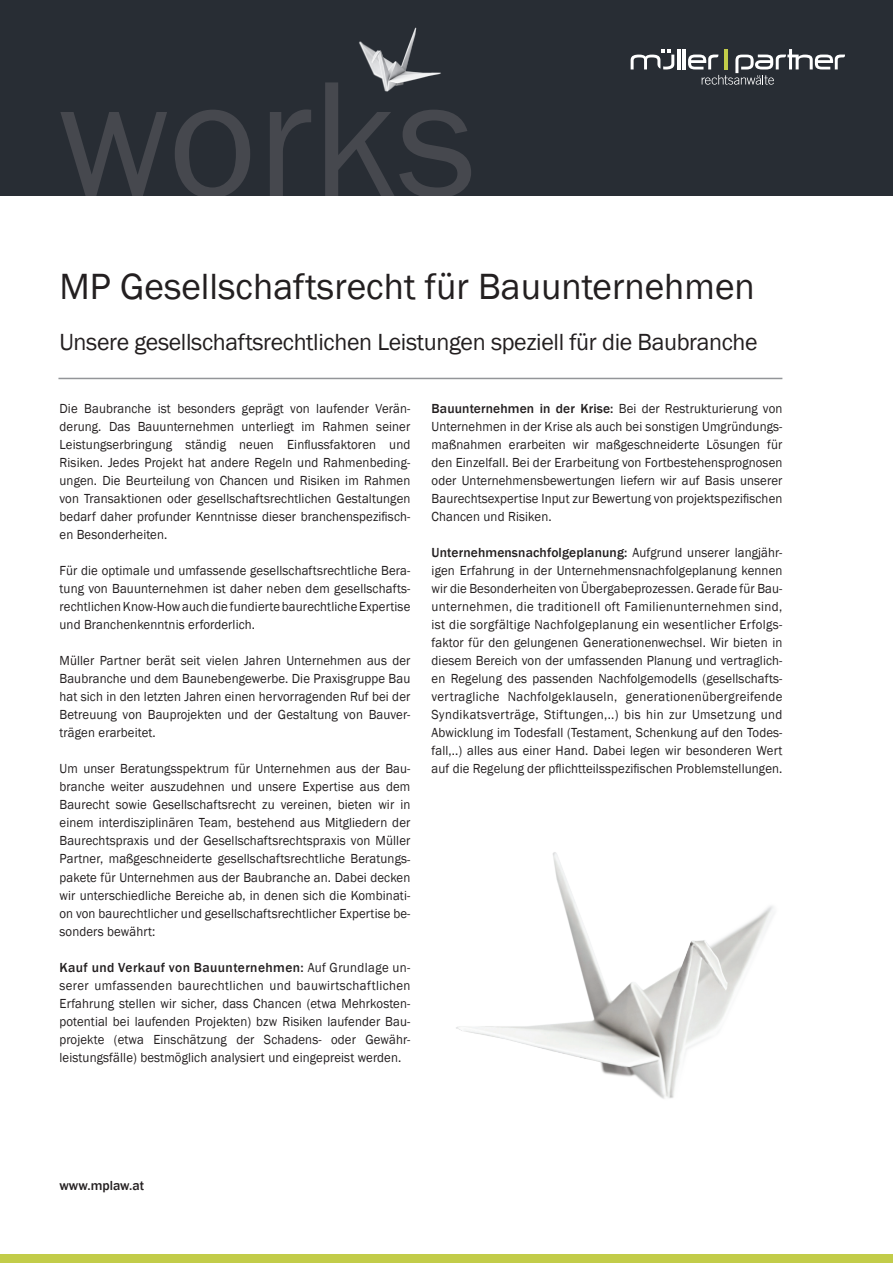
<style>
.page{position:relative;width:893px;height:1263px;background:#fff}
.page>*{position:absolute;margin:0;border:0;box-sizing:border-box;transform-origin:0 0}
.t1{font:170.4px "Franklin Gothic";letter-spacing:-.005em;color:#46484e}
.t2{font:37.5px "Franklin Gothic";color:#231f20}
.t3{font:24px "Franklin Gothic";letter-spacing:-.015em;color:#231f20}
.t4{font:13.5px/18px "Franklin Gothic";letter-spacing:.01em;color:#231f20;text-align:justify;scale:.95 1}
.t5{font:500 13.5px "Franklin Gothic";color:#231f20}
.s1{font-weight:500}
</style>
<div class="page">
<div style="left:0;top:1254px;width:893px;height:9px;background:#c2cc49"></div>
<div style="left:0;top:0;width:893px;height:196px;background:#282d34"></div>
<img style="left:359px;top:27px;width:82px;height:65px">
<hr style="left:677px;top:49px;width:3px;height:20px;background:#fff">
<hr style="left:683px;top:49px;width:3px;height:20px;background:#fff">
<svg style="left:631px;top:49px;width:43px;height:20px"></svg>
<svg style="left:688px;top:49px;width:157px;height:36px"></svg>
<hr style="left:58px;top:378px;width:724px;height:1px;background:#939598">
<img style="left:456px;top:852px;width:318px;height:247px">
<h1 class="t1" style="left:57px;top:33px;width:421px">works</h1>
<h2 class="t2" style="left:60px;top:264px;width:697px">MP Gesellschaftsrecht für Bauunternehmen</h2>
<h3 class="t3" style="left:60px;top:327px;width:700px">Unsere gesellschaftsrechtlichen Leistungen speziell für die Baubranche</h3>
<p class="t4" style="left:60px;top:400px;width:371px">Die Baubranche ist besonders geprägt von laufender Verän&shy;derung. Das Bauunternehmen unterliegt im Rahmen seiner Leistungserbringung ständig neuen Einflussfaktoren und Risiken. Jedes Projekt hat andere Regeln und Rahmenbeding&shy;ungen. Die Beurteilung von Chancen und Risiken im Rahmen von Transaktionen oder gesellschaftsrechtlichen Gestaltungen bedarf daher profunder Kenntnisse dieser branchenspezifisch&shy;en Besonderheiten.</p>
<p class="t4" style="left:60px;top:562px;width:371px">Für die optimale und umfassende gesellschaftsrechtliche Bera&shy;tung von Bauunternehmen ist daher neben dem gesellschafts&shy;rechtlichen Know-How auch die fundierte baurechtliche Expertise und Branchenkenntnis erforderlich.</p>
<p class="t4" style="left:60px;top:652px;width:371px">Müller Partner berät seit vielen Jahren Unternehmen aus der Baubranche und dem Baunebengewerbe. Die Praxisgruppe Bau hat sich in den letzten Jahren einen hervorragenden Ruf bei der Betreuung von Bauprojekten und der Gestaltung von Bauver&shy;trägen erarbeitet.</p>
<p class="t4" style="left:60px;top:760px;width:371px">Um unser Beratungsspektrum für Unternehmen aus der Bau&shy;branche weiter auszudehnen und unsere Expertise aus dem Baurecht sowie Gesellschaftsrecht zu vereinen, bieten wir in einem interdisziplinären Team, bestehend aus Mitgliedern der Baurechtspraxis und der Gesellschaftsrechtspraxis von Müller Partner, maßgeschneiderte gesellschaftsrechtliche Beratungs&shy;pakete für Unternehmen aus der Baubranche an. Dabei decken wir unterschiedliche Bereiche ab, in denen sich die Kombinati&shy;on von baurechtlicher und gesellschaftsrechtlicher Expertise be&shy;sonders bewährt:</p>
<p class="t4" style="left:60px;top:958px;width:371px"><span class="s1">Kauf und Verkauf von Bauunternehmen:</span> Auf Grundlage un&shy;serer umfassenden baurechtlichen und bauwirtschaftlichen Erfahrung stellen wir sicher, dass Chancen (etwa Mehrkosten&shy;potential bei laufenden Projekten) bzw Risiken laufender Bau&shy;projekte (etwa Einschätzung der Schadens- oder Gewähr&shy;leistungsfälle) bestmöglich analysiert und eingepreist werden.</p>
<p class="t4" style="left:432px;top:400px;width:371px"><span class="s1">Bauunternehmen in der Krise:</span> Bei der Restrukturierung von Unternehmen in der Krise als auch bei sonstigen Umgründungs&shy;maßnahmen erarbeiten wir maßgeschneiderte Lösungen für den Einzelfall. Bei der Erarbeitung von Fortbestehensprognosen oder Unternehmensbewertungen liefern wir auf Basis unserer Baurechtsexpertise Input zur Bewertung von projektspezifischen Chancen und Risiken.</p>
<p class="t4" style="left:432px;top:544px;width:371px"><span class="s1">Unternehmensnachfolgeplanung:</span> Aufgrund unserer langjähr&shy;igen Erfahrung in der Unternehmensnachfolgeplanung kennen wir die Besonderheiten von Übergabeprozessen. Gerade für Bau&shy;unternehmen, die traditionell oft Familienunternehmen sind, ist die sorgfältige Nachfolgeplanung ein wesentlicher Erfolgs&shy;faktor für den gelungenen Generationenwechsel. Wir bieten in diesem Bereich von der umfassenden Planung und vertraglich&shy;en Regelung des passenden Nachfolgemodells (gesellschafts&shy;vertragliche Nachfolgeklauseln, generationenübergreifende Syndikatsverträge, Stiftungen,..) bis hin zur Umsetzung und Abwicklung im Todesfall (Testament, Schenkung auf den Todes&shy;fall,..) alles aus einer Hand. Dabei legen wir besonderen Wert auf die Regelung der pflichtteilsspezifischen Problemstellungen.</p>
<p class="t5" style="left:60px;top:1177px;width:86px">www.mplaw.at</p>
</div>
